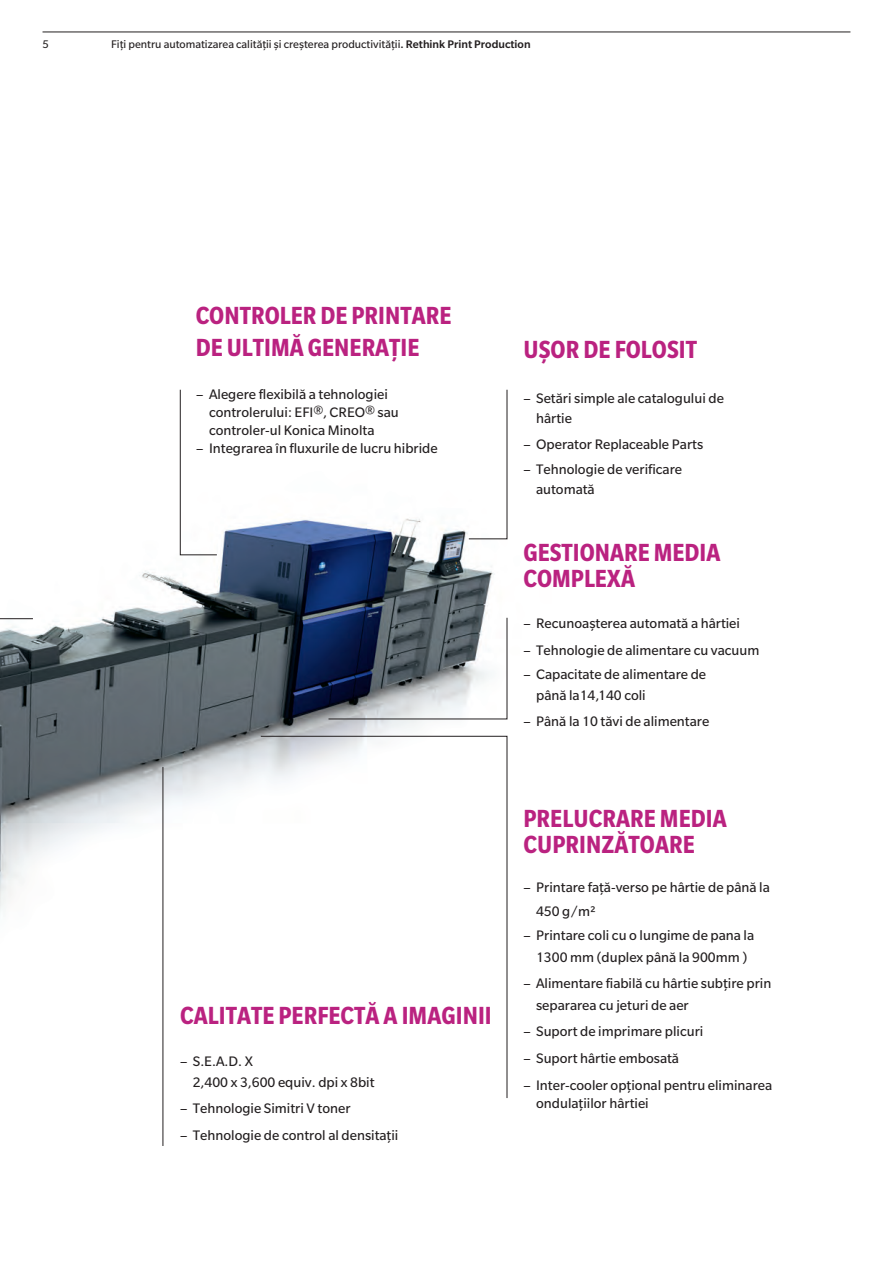
<style>
.page{position:relative;width:893px;height:1263px;background:#fff}
.page>*{position:absolute;margin:0;border:0;box-sizing:border-box;transform-origin:0 0}
.Brochure_Introhead_B{font:700 condensed 27px/26.5px "Slate Pro";color:#ba2280}
.Brochure_List_Reg_10{font:15px/20.2px "Slate Pro";color:#231f20}
.t1{font:12px "Slate Pro";color:#231f20}
.s1{font-weight:500}
</style>
<div class="page">
<img style="left:0;top:455px;width:494px;height:626px">
<svg style="left:0;top:455px;width:34px;height:164px"></svg>
<hr style="left:163px;top:767px;width:1px;height:379px;background:#231f20">
<svg style="left:260px;top:735px;width:248px;height:363px"></svg>
<svg style="left:468px;top:389px;width:40px;height:151px"></svg>
<svg style="left:328px;top:617px;width:180px;height:103px"></svg>
<svg style="left:180px;top:389px;width:38px;height:167px"></svg>
<hr style="left:43px;top:32px;width:807px;height:1px;background:#231f20">
<p class="t1" style="left:43px;top:38px;width:8px">5</p>
<p class="t1" style="left:111px;top:38px;width:421px">Fiți pentru automatizarea calității și creșterea productivității<span class="s1">. Rethink Print Production</span></p>
<p class="Brochure_Introhead_B" style="left:196px;top:299px;width:257px;line-height:32.4px">CONTROLER DE PRINTARE<br>DE ULTIMĂ GENERAȚIE</p>
<p class="Brochure_List_Reg_10" style="left:209px;top:385px;width:191px;line-height:18px;text-indent:-13px">– Alegere flexibilă a tehnologiei controlerului: EFI®, CREO® sau controler-ul Konica Minolta</p>
<p class="Brochure_List_Reg_10" style="left:196px;top:438px;width:243px">– Integrarea în fluxurile de lucru hibride</p>
<p class="Brochure_Introhead_B" style="left:180px;top:1002px;width:313px">CALITATE PERFECTĂ A IMAGINII</p>
<p class="Brochure_List_Reg_10" style="left:193px;top:1050px;width:183px;line-height:21.3px;text-indent:-13px">– S.E.A.D. X<br>2,400 x 3,600 equiv. dpi x 8bit</p>
<p class="Brochure_List_Reg_10" style="left:180px;top:1098px;width:172px">– Tehnologie Simitri V toner</p>
<p class="Brochure_List_Reg_10" style="left:180px;top:1125px;width:220px">– Tehnologie de control al densitații</p>
<p class="Brochure_Introhead_B" style="left:524px;top:336px;width:175px">UȘOR DE FOLOSIT</p>
<p class="Brochure_List_Reg_10" style="left:536px;top:388px;width:189px;text-indent:-13px">– Setări simple ale catalogului de hârtie</p>
<p class="Brochure_List_Reg_10" style="left:523px;top:434px;width:181px">– Operator Replaceable Parts</p>
<p class="Brochure_List_Reg_10" style="left:536px;top:459px;width:147px;text-indent:-13px">– Tehnologie de verificare automată</p>
<p class="Brochure_Introhead_B" style="left:524px;top:539px;width:198px">GESTIONARE MEDIA<br>COMPLEXĂ</p>
<p class="Brochure_List_Reg_10" style="left:523px;top:613px;width:218px">– Recunoașterea automată a hârtiei</p>
<p class="Brochure_List_Reg_10" style="left:523px;top:640px;width:238px">– Tehnologie de alimentare cu vacuum</p>
<p class="Brochure_List_Reg_10" style="left:536px;top:664px;width:172px;text-indent:-13px">– Capacitate de alimentare de până la14,140 coli</p>
<p class="Brochure_List_Reg_10" style="left:523px;top:711px;width:187px">– Până la 10 tăvi de alimentare</p>
<p class="Brochure_Introhead_B" style="left:523px;top:805px;width:205px">PRELUCRARE MEDIA<br>CUPRINZĂTOARE</p>
<p class="Brochure_List_Reg_10" style="left:536px;top:876px;width:235px;line-height:23.5px;text-indent:-13px">– Printare față-verso pe hârtie de până la<br>450 g/m2</p>
<p class="Brochure_List_Reg_10" style="left:523px;top:925px;width:232px;line-height:21.3px;text-align:center">– Printare coli cu o lungime de pana la<br>1300 mm (duplex până la 900mm )</p>
<p class="Brochure_List_Reg_10" style="left:536px;top:973px;width:237px;line-height:21.3px;text-indent:-13px">– Alimentare fiabilă cu hârtie subțire prin separarea cu jeturi de aer</p>
<p class="Brochure_List_Reg_10" style="left:523px;top:1021px;width:181px">– Suport de imprimare plicuri</p>
<p class="Brochure_List_Reg_10" style="left:523px;top:1048px;width:157px">– Suport hârtie embosată</p>
<p class="Brochure_List_Reg_10" style="left:536px;top:1076px;width:238px;line-height:18px;text-indent:-13px">– Inter-cooler opțional pentru eliminarea ondulațiilor hârtiei</p>
</div>
